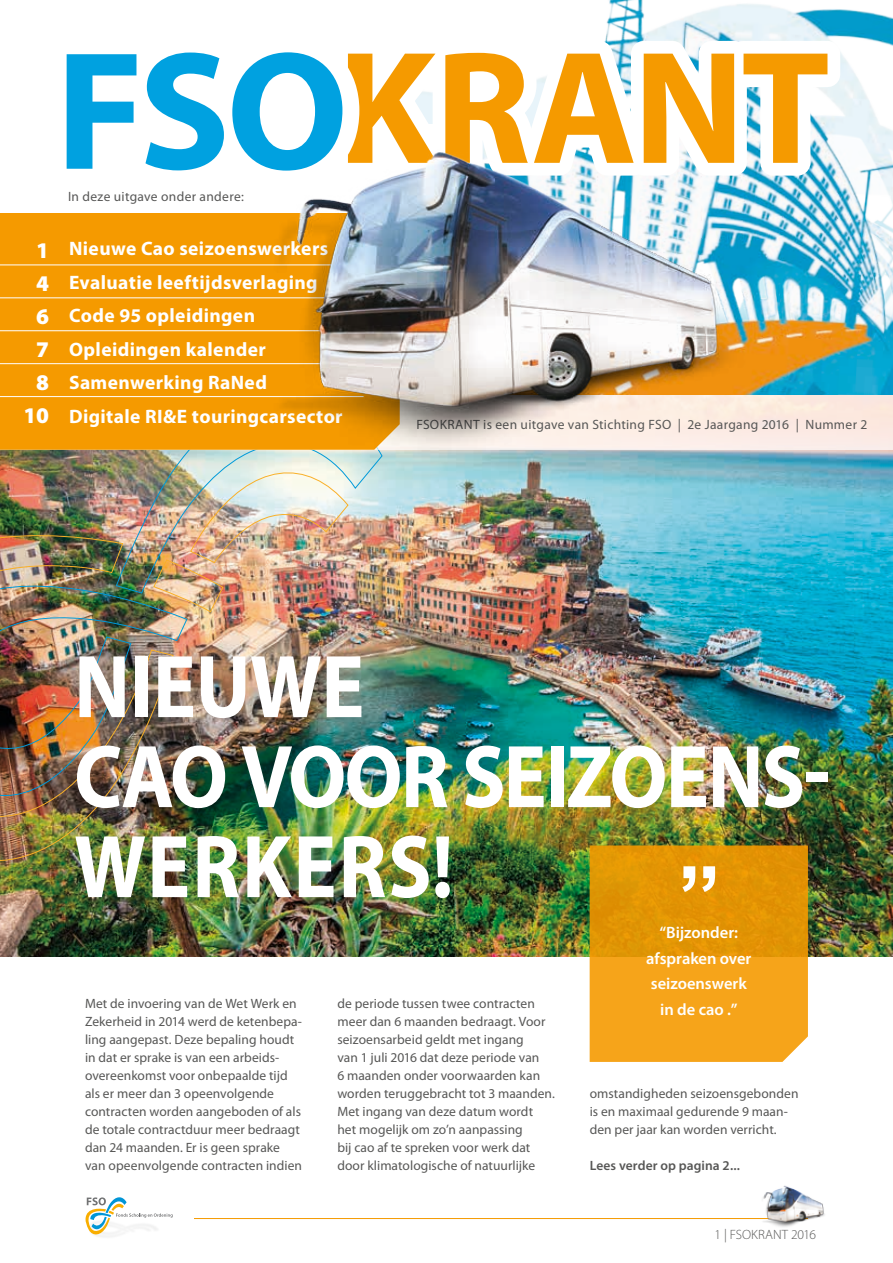
<style>
.page{position:relative;width:893px;height:1263px;background:#fff}
.page>*{position:absolute;margin:0;border:0;box-sizing:border-box;transform-origin:0 0}
.t1{font:700 169.8px "Myriad Pro";color:#00a1e0}
.t2{font:700 162px "Myriad Pro";letter-spacing:-.02em;color:#f59a00}
.t3{font:700 90px/90px "Myriad Pro";letter-spacing:-.015em;color:#fff;scale:.9 1}
.t4{font:900 22.5px/33px "Myriad Pro";color:#fff;text-align:center}
.t5{font:700 19.5px/33.5px "Myriad Pro";letter-spacing:.02em;color:#fff}
.t6{font:600 16.5px/25.5px "Myriad Pro";color:#fff;text-align:center}
.t7{font:13.5px/18px "Myriad Pro";letter-spacing:.005em;color:#575756}
.t8{font:13.5px "Myriad Pro";letter-spacing:.025em;color:#575756}
.t9{font:600 13.5px "Myriad Pro";letter-spacing:.005em;color:#575756}
.t10{font:300 13.5px "Myriad Pro";color:#575756}
</style>
<div class="page">
<img style="left:609px;top:0;width:284px;height:395px">
<img style="left:1px;top:450px;width:892px;height:507px">
<img style="left:0;top:450px;width:383px;height:364px">
<img style="left:0;top:505px;width:174px;height:387px">
<div style="left:0;top:213px;width:245px;height:237px;background:#f59a00"></div>
<svg style="left:590px;top:845px;width:218px;height:217px"></svg>
<svg style="left:682px;top:866px;width:33px;height:26px"></svg>
<hr style="left:0;top:265px;width:364px;height:1px;background:#fff">
<hr style="left:0;top:298px;width:364px;height:1px;background:#fff">
<hr style="left:0;top:330px;width:364px;height:1px;background:#fff">
<hr style="left:0;top:363px;width:364px;height:1px;background:#fff">
<hr style="left:0;top:396px;width:364px;height:1px;background:#fff">
<hr style="left:94px;top:1218px;width:714px;height:1px;background:#f59a00">
<div style="left:38px;top:1178px;width:155px;height:85px;background:#fff"></div>
<svg style="left:86px;top:1197px;width:87px;height:40px"></svg>
<img style="left:763px;top:1185px;width:62px;height:42px">
<svg style="left:415px;top:18px;width:438px;height:93px"></svg>
<img style="left:245px;top:111px;width:631px;height:390px">
<img style="left:0;top:879px;width:1px;height:384px">
<h3 class="t4" style="left:24px;top:233px;width:27px">1<br>4<br>6<br>7<br>8<br>10</h3>
<h1 class="t1" style="left:55px;top:16px;width:294px">FSO</h1>
<p class="t8" style="left:68px;top:188px;width:177px">In deze uitgave onder andere:</p>
<h2 class="t2" style="left:337px;top:18px;width:494px">KRANT</h2>
<h3 class="t5" style="left:69px;top:232px;width:275px">Nieuwe Cao seizoenswerkers<br>Evaluatie leeftijdsverlaging<br>Code 95 opleidingen<br>Opleidingen kalender<br>Samenwerking RaNed<br>Digitale RI&amp;E touringcarsector</h3>
<p class="t7" style="left:416px;top:415px;width:453px">FSOKRANT is een uitgave van Stichting FSO | 2e Jaargang 2016 | Nummer 2</p>
<h3 class="t3" style="left:74px;top:643px;width:841px">NIEUWE<br>CAO VOOR SEIZOENS-<br>WERKERS!</h3>
<p class="t7" style="left:85px;top:994px;width:218px">Met de invoering van de Wet Werk en Zekerheid in 2014 werd de ketenbepa&shy;ling aangepast. Deze bepaling houdt in dat er sprake is van een arbeids&shy;overeenkomst voor onbepaalde tijd als er meer dan 3 opeenvolgende contracten worden aangeboden of als de totale contractduur meer bedraagt dan 24 maanden. Er is geen sprake van opeenvolgende contracten indien</p>
<p class="t7" style="left:337px;top:994px;width:219px">de periode tussen twee contracten meer dan 6 maanden bedraagt. Voor seizoensarbeid geldt met ingang<br>van 1 juli 2016 dat deze periode van<br>6 maanden onder voorwaarden kan worden teruggebracht tot 3 maanden.<br>Met ingang van deze datum wordt het mogelijk om zo’n aanpassing<br>bij cao af te spreken voor werk dat door klimatologische of natuurlijke</p>
<p class="t6" style="left:646px;top:920px;width:107px">“Bijzonder: afspraken over seizoenswerk in de cao .”</p>
<p class="t7" style="left:590px;top:1084px;width:210px">omstandigheden seizoensgebonden is en maximaal gedurende 9 maan&shy;den per jaar kan worden verricht.</p>
<p class="t9" style="left:590px;top:1157px;width:152px">Lees verder op pagina 2...</p>
<p class="t10" style="left:714px;top:1226px;width:103px">1 | FSOKRANT 2016</p>
</div>
